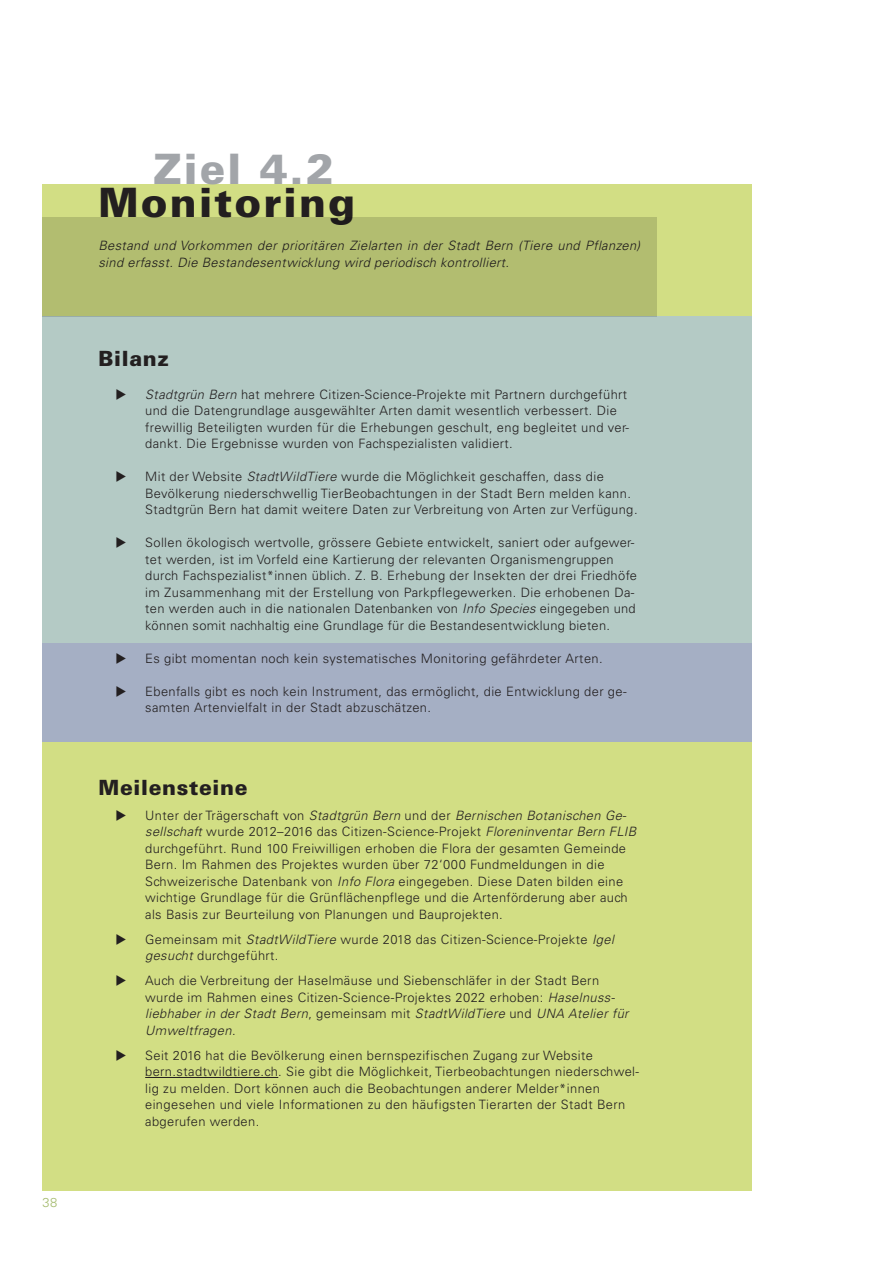
<style>
.page{position:relative;width:893px;height:1263px;background:#fff}
.page>*{position:absolute;margin:0;border:0;box-sizing:border-box;transform-origin:0 0}
.t1{font:900 42px "Univers LT Std";color:#a2a5a9}
.t2{font:900 40.5px "Univers LT Std";letter-spacing:.05em;color:#231f20}
.t3{font:900 21px "Univers LT Std";letter-spacing:.03em;color:#231f20}
.t4{font:300 12.9px/16.5px "Univers LT Std";letter-spacing:.03em;color:#231f20}
.t5{font:italic 300 12.9px/16.5px "Univers LT Std";letter-spacing:.03em;color:#231f20}
.t6{font:300 12.9px "Univers LT Std";color:#a2b96a}
.s1{font-style:italic}
</style>
<div class="page">
<div style="left:43px;top:184px;width:709px;height:1007px;background:#d2de84"></div>
<div style="left:43px;top:642px;width:709px;height:100px;background:#a5afc4"></div>
<div style="left:43px;top:316px;width:709px;height:326px;background:#b4cac5"></div>
<hr style="left:145px;top:1077px;width:133px;height:1px;background:#231f20">
<div style="left:43px;top:217px;width:614px;height:99px;background:#b2bd70"></div>
<p class="t6" style="left:43px;top:1195px;width:16px">38</p>
<h1 class="t1" style="left:154px;top:143px;width:182px">Ziel 4.2</h1>
<h2 class="t2" style="left:98px;top:177px;width:258px">Monitoring</h2>
<p class="t5" style="left:98px;top:237px;width:543px">Bestand und Vorkommen der prioritären Zielarten in der Stadt Bern (Tiere und Pflanzen) sind erfasst. Die Bestandesentwicklung wird periodisch kontrolliert.</p>
<h3 class="t3" style="left:98px;top:345px;width:72px">Bilanz</h3>
<p class="t4" style="left:145px;top:386px;width:485px"><span class="s1">Stadtgrün Bern</span> hat mehrere Citizen-Science-Projekte mit Partnern durchgeführt und die Datengrundlage ausgewählter Arten damit wesentlich verbessert. Die frewillig Beteiligten wurden für die Erhebungen geschult, eng begleitet und ver&shy;dankt. Die Ergebnisse wurden von Fachspezialisten validiert.</p>
<p class="t4" style="left:145px;top:468px;width:494px">Mit der Website <span class="s1">StadtWildTiere</span> wurde die Möglichkeit geschaffen, dass die<br>Bevölkerung niederschwellig TierBeobachtungen in der Stadt Bern melden kann.<br>Stadtgrün Bern hat damit weitere Daten zur Verbreitung von Arten zur Verfügung.</p>
<p class="t4" style="left:145px;top:534px;width:493px">Sollen ökologisch wertvolle, grössere Gebiete entwickelt, saniert oder aufgewer&shy;tet werden, ist im Vorfeld eine Kartierung der relevanten Organismengruppen durch Fachspezialist*innen üblich. Z. B. Erhebung der Insekten der drei Friedhöfe im Zusammenhang mit der Erstellung von Parkpflegewerken. Die erhobenen Da&shy;ten werden auch in die nationalen Datenbanken von <span class="s1">Info Species</span> eingegeben und können somit nachhaltig eine Grundlage für die Bestandesentwicklung bieten.</p>
<p class="t4" style="left:145px;top:650px;width:459px">Es gibt momentan noch kein systematisches Monitoring gefährdeter Arten.</p>
<p class="t4" style="left:145px;top:683px;width:483px">Ebenfalls gibt es noch kein Instrument, das ermöglicht, die Entwicklung der ge&shy;samten Artenvielfalt in der Stadt abzuschätzen.</p>
<h3 class="t3" style="left:98px;top:774px;width:151px">Meilensteine</h3>
<p class="t4" style="left:145px;top:807px;width:493px">Unter der Trägerschaft von <span class="s1">Stadtgrün Bern</span> und der <span class="s1">Bernischen Botanischen Ge&shy;sellschaft</span> wurde 2012–2016 das Citizen-Science-Projekt <span class="s1">Floreninventar Bern FLIB </span>durchgeführt. Rund 100 Freiwilligen erhoben die Flora der gesamten Gemeinde Bern. Im Rahmen des Projektes wurden über 72‘000 Fundmeldungen in die Schweizerische Datenbank von <span class="s1">Info Flora</span> eingegeben. Diese Daten bilden eine wichtige Grundlage für die Grünflächenpflege und die Artenförderung aber auch als Basis zur Beurteilung von Planungen und Bauprojekten.</p>
<p class="t4" style="left:145px;top:931px;width:470px">Gemeinsam mit <span class="s1">StadtWildTiere</span> wurde 2018 das Citizen-Science-Projekte <span class="s1">Igel gesucht</span> durchgeführt.</p>
<p class="t4" style="left:145px;top:972px;width:485px">Auch die Verbreitung der Haselmäuse und Siebenschläfer in der Stadt Bern wurde im Rahmen eines Citizen-Science-Projektes 2022 erhoben: <span class="s1">Haselnuss&shy;liebhaber in der Stadt Bern</span>, gemeinsam mit <span class="s1">StadtWildTiere</span> und <span class="s1">UNA Atelier für Umweltfragen</span>.</p>
<p class="t4" style="left:145px;top:1047px;width:495px">Seit 2016 hat die Bevölkerung einen bernspezifischen Zugang zur Website bern.stadtwildtiere.ch. Sie gibt die Möglichkeit, Tierbeobachtungen niederschwel&shy;lig zu melden. Dort können auch die Beobachtungen anderer Melder*innen eingesehen und viele Informationen zu den häufigsten Tierarten der Stadt Bern abgerufen werden.</p>
</div>
